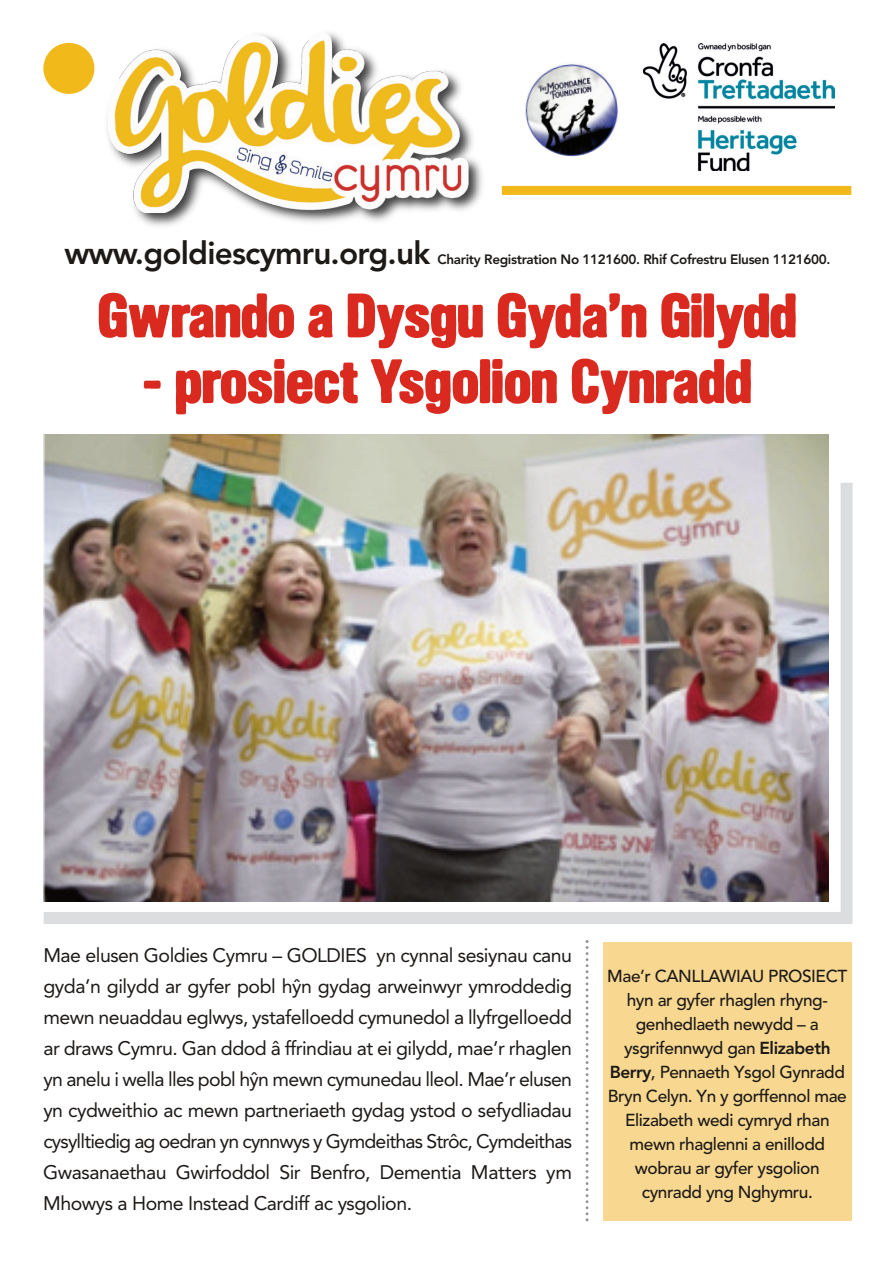
<style>
.page{position:relative;width:893px;height:1263px;background:#fff}
.page>*{position:absolute;margin:0;border:0;box-sizing:border-box;transform-origin:0 0}
.t1{font:58.5px "Gryphon Rock";letter-spacing:-.025em;color:#da2a20}
.t2{font:800 31.5px "Avenir";letter-spacing:-.025em;color:#1c1917}
.t3{font:19.5px/31px "Avenir";letter-spacing:-.025em;color:#1c1917;text-align:justify}
.t4{font:500 17.25px/24px "Avenir";letter-spacing:-.025em;color:#1c1917;text-align:center}
.t5{font:800 13.5px "Avenir";letter-spacing:-.025em;color:#1c1917}
.s1{font-weight:800}
</style>
<div class="page">
<img style="left:644px;top:43px;width:191px;height:127px">
<img style="left:88px;top:33px;width:418px;height:193px">
<img style="left:109px;top:34px;width:365px;height:178px">
<img style="left:525px;top:64px;width:93px;height:93px">
<div style="left:502px;top:186px;width:349px;height:9px;background:#f2b91a"></div>
<div style="left:43px;top:43px;width:51px;height:51px;background:#f2b91a;border-radius:50%"></div>
<img style="left:44px;top:434px;width:784px;height:468px">
<div style="left:841px;top:483px;width:12px;height:440px;background:#dcdddf"></div>
<div style="left:44px;top:912px;width:808px;height:12px;background:#dcdddf"></div>
<div style="left:603px;top:942px;width:248px;height:279px;background:#f8d890"></div>
<svg style="left:586px;top:940px;width:3px;height:281px"></svg>
<h2 class="t2" style="left:64px;top:229px;width:367px">www.goldiescymru.org.uk</h2>
<p class="t5" style="left:438px;top:249px;width:394px">Charity Registration No 1121600. Rhif Cofrestru Elusen 1121600.</p>
<h1 class="t1" style="left:97px;top:293px;width:702px">Gwrando a Dysgu Gyda’n Gilydd</h1>
<h1 class="t1" style="left:142px;top:359px;width:613px">- prosiect Ysgolion Cynradd</h1>
<p class="t3" style="left:43px;top:939px;width:530px">Mae elusen Goldies Cymru – GOLDIES yn cynnal sesiynau canu gyda’n gilydd ar gyfer pobl hŷn gydag arweinwyr ymroddedig mewn neuaddau eglwys, ystafelloedd cymunedol a llyfrgelloedd ar draws Cymru. Gan ddod â ffrindiau at ei gilydd, mae’r rhaglen yn anelu i wella lles pobl hŷn mewn cymunedau lleol. Mae’r elusen yn cydweithio ac mewn partneriaeth gydag ystod o sefydliadau cysylltiedig ag oedran yn cynnwys y Gymdeithas Strôc, Cymdeithas Gwasanaethau Gwirfoddol Sir Benfro, Dementia Matters ym Mhowys a Home Instead Cardiff ac ysgolion.</p>
<p class="t4" style="left:607px;top:963px;width:242px">Mae’r CANLLAWIAU PROSIECT hyn ar gyfer rhaglen rhyng&shy;genhedlaeth newydd – a ysgrifennwyd gan <span class="s1">Elizabeth<br>Berry</span>, Pennaeth Ysgol Gynradd<br>Bryn Celyn. Yn y gorffennol mae<br>Elizabeth wedi cymryd rhan mewn rhaglenni a enillodd wobrau ar gyfer ysgolion cynradd yng Nghymru.</p>
</div>
